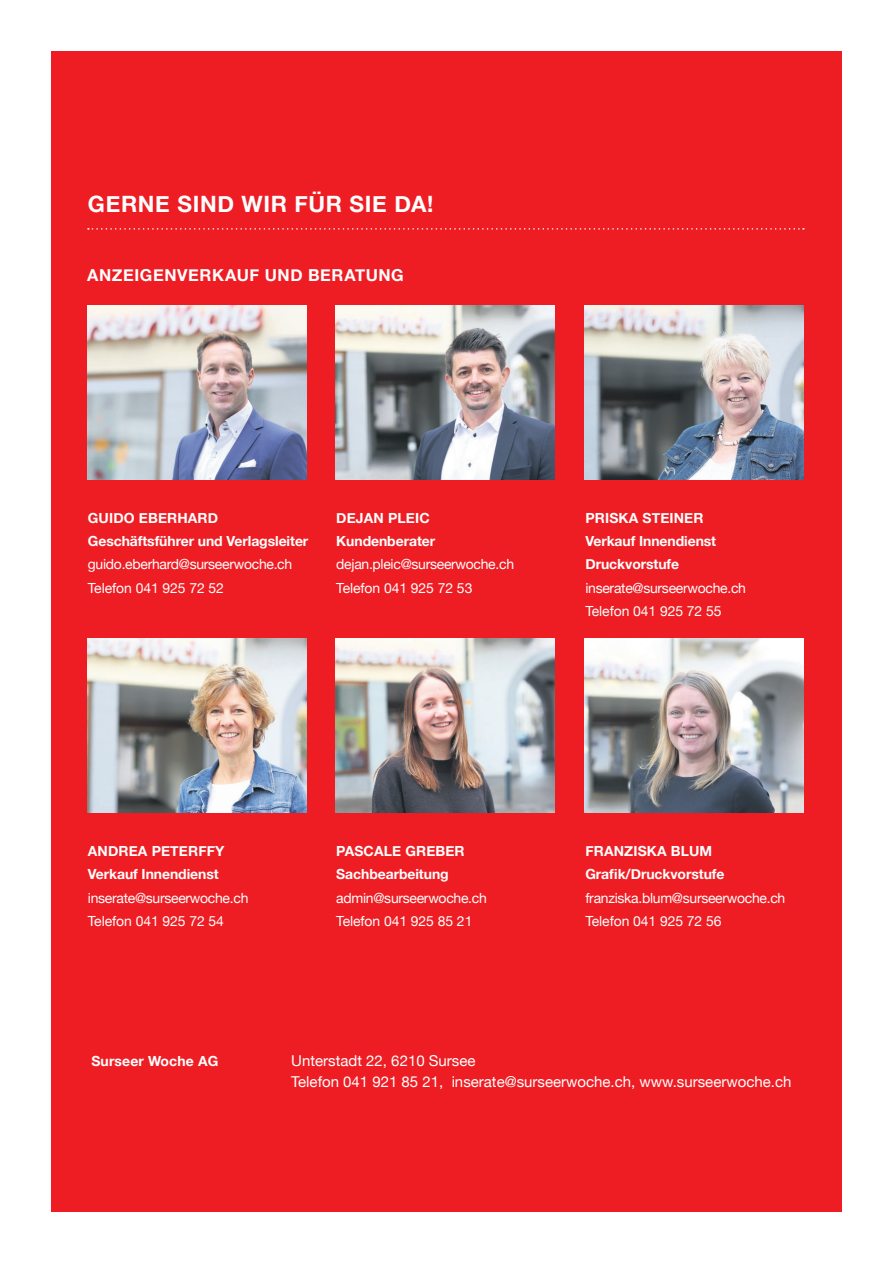
<style>
.page{position:relative;width:893px;height:1263px;background:#fff}
.page>*{position:absolute;margin:0;border:0;box-sizing:border-box;transform-origin:0 0}
.t1{font:700 22.5px "Helvetica Neue";letter-spacing:.03em;color:#fff}
.t2{font:700 16.5px "Helvetica Neue";letter-spacing:.035em;color:#fff}
.t3{font:15px/20.4px "Helvetica Neue";color:#fff}
.t4{font:13.95px/23.2px "Helvetica Neue";letter-spacing:-.02em;color:#fff}
.t5{font:700 13.95px/23.2px "Helvetica Neue";letter-spacing:-.005em;color:#fff}
</style>
<div class="page">
<div style="left:51px;top:51px;width:791px;height:1161px;background:#ee1d23"></div>
<svg style="left:88px;top:228px;width:716px;height:2px"></svg>
<img style="left:87px;top:306px;width:219px;height:173px">
<img style="left:336px;top:306px;width:219px;height:173px">
<img style="left:585px;top:306px;width:219px;height:173px">
<img style="left:87px;top:639px;width:219px;height:174px">
<img style="left:336px;top:639px;width:219px;height:174px">
<img style="left:585px;top:639px;width:219px;height:174px">
<h1 class="t1" style="left:88px;top:186px;width:347px">GERNE SIND WIR FÜR SIE DA!</h1>
<p class="t2" style="left:87px;top:262px;width:318px">ANZEIGENVERKAUF UND BERATUNG</p>
<p class="t5" style="left:88px;top:507px;width:222px">GUIDO EBERHARD<br>Geschäftsführer und Verlagsleiter</p>
<p class="t4" style="left:88px;top:554px;width:206px">guido.eberhard@surseerwoche.ch<br>Telefon 041 925 72 52</p>
<p class="t5" style="left:336px;top:507px;width:100px">DEJAN PLEIC<br>Kundenberater</p>
<p class="t4" style="left:336px;top:554px;width:179px">dejan.pleic@surseerwoche.ch<br>Telefon 041 925 72 53</p>
<p class="t5" style="left:585px;top:507px;width:132px">PRISKA STEINER<br>Verkauf Innendienst<br>Druckvorstufe</p>
<p class="t4" style="left:585px;top:577px;width:162px">inserate@surseerwoche.ch<br>Telefon 041 925 72 55</p>
<p class="t5" style="left:88px;top:840px;width:138px">ANDREA PETERFFY<br>Verkauf Innendienst</p>
<p class="t4" style="left:88px;top:887px;width:162px">inserate@surseerwoche.ch<br>Telefon 041 925 72 54</p>
<p class="t5" style="left:336px;top:840px;width:130px">PASCALE GREBER<br>Sachbearbeitung</p>
<p class="t4" style="left:336px;top:887px;width:152px">admin@surseerwoche.ch<br>Telefon 041 925 85 21</p>
<p class="t5" style="left:585px;top:840px;width:141px">FRANZISKA BLUM<br>Grafik/Druckvorstufe</p>
<p class="t4" style="left:585px;top:887px;width:201px">franziska.blum@surseerwoche.ch<br>Telefon 041 925 72 56</p>
<p class="t5" style="left:91px;top:1049px;width:128px">Surseer Woche AG</p>
<p class="t3" style="left:291px;top:1052px;width:502px">Unterstadt 22, 6210 Sursee<br>Telefon 041 921 85 21, inserate@surseerwoche.ch, www.surseerwoche.ch</p>
</div>
